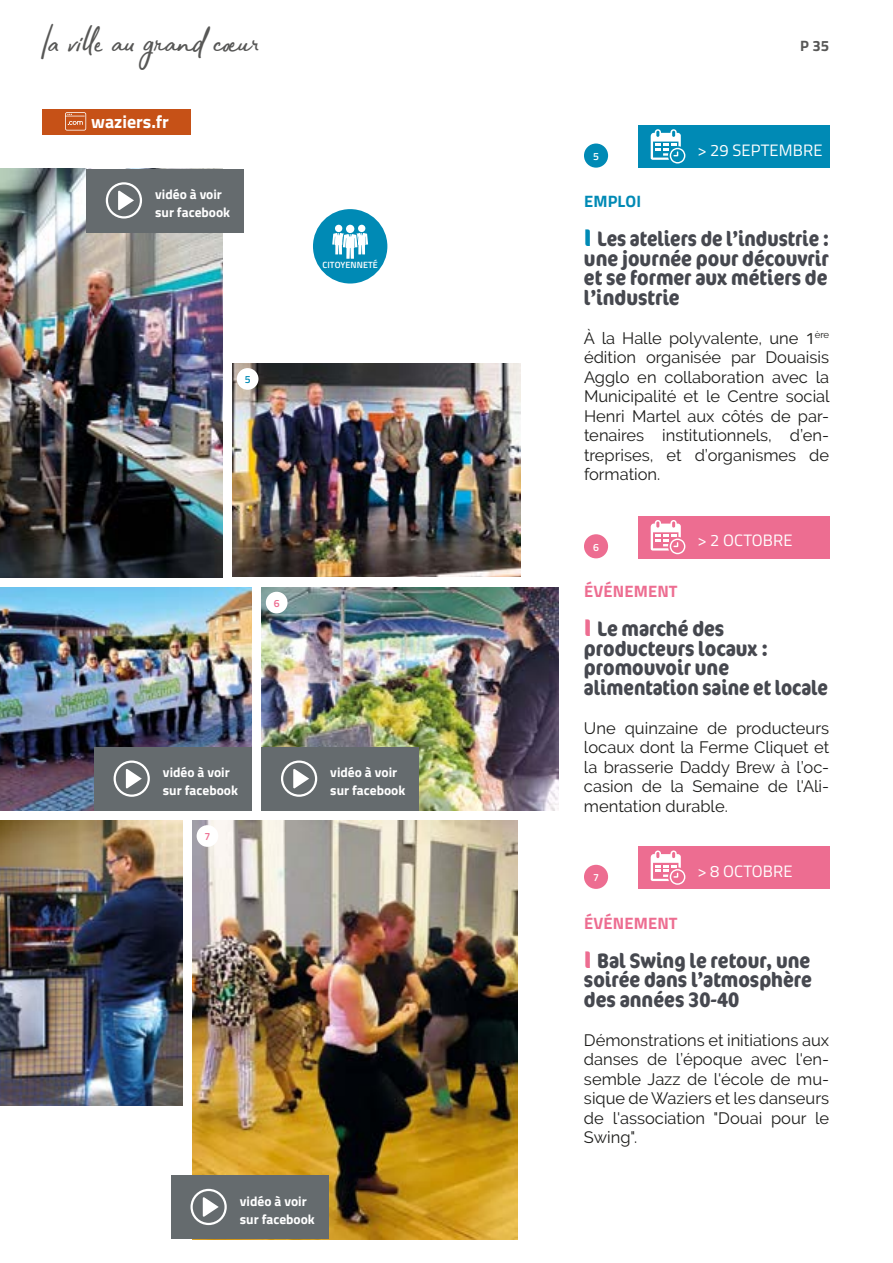
<style>
.page{position:relative;width:893px;height:1263px;background:#fff}
.page>*{position:absolute;margin:0;border:0;box-sizing:border-box;transform-origin:0 0}
.t1{font:40.5px "Bahagia";color:#575756}
.t2{font:700 condensed 21px/19.5px "Cocon Pro";color:#46484f;text-align:justify}
.t3{font:700 18px "Titillium Web";color:#fff}
.t4{font:16.5px/19.5px "Raleway";color:#1d1d1b;text-align:justify}
.t5{font:16.5px "Titillium Web";letter-spacing:.01em;color:#fff}
.t6{font:700 16.5px "Titillium Web";letter-spacing:.01em;color:#ed6d91}
.t7{font:700 16.5px "Titillium Web";letter-spacing:.01em;color:#008ab5}
.t8{font:700 15px "Titillium Web";color:#575756}
.t9{font:700 13.5px/18px "Titillium Web";color:#fff}
.t10{font:600 10.5px "Titillium Web";color:#fff}
.t11{font:600 10.5px "Titillium Web";color:#ed6d91}
.t12{font:600 10.5px "Titillium Web";color:#008ab5}
.t13{font:600 9px "Titillium Web";letter-spacing:.01em;color:#fff}
.s1{font-stretch:normal;font-size:24px;color:#008ab5}
.s2{font-family:"Titillium Web"}
.s3{font-stretch:normal;font-size:24px;color:#ed6d91}
</style>
<div class="page">
<img style="left:0;top:587px;width:252px;height:224px">
<img style="left:262px;top:587px;width:296px;height:224px">
<img style="left:0;top:169px;width:222px;height:408px">
<img style="left:233px;top:364px;width:287px;height:213px">
<img style="left:0;top:821px;width:182px;height:284px">
<img style="left:192px;top:821px;width:325px;height:418px">
<div style="left:197px;top:825px;width:21px;height:22px;background:#fff;border-radius:50%"></div>
<div style="left:266px;top:592px;width:22px;height:21px;background:#fff;border-radius:50%"></div>
<div style="left:237px;top:368px;width:21px;height:22px;background:#fff;border-radius:50%"></div>
<div style="left:313px;top:209px;width:74px;height:75px;background:#008ab5;border-radius:50%"></div>
<svg style="left:332px;top:225px;width:36px;height:34px"></svg>
<div style="left:584px;top:144px;width:24px;height:24px;background:#008ab5;border-radius:50%"></div>
<div style="left:638px;top:125px;width:191px;height:43px;background:#008ab5"></div>
<svg style="left:651px;top:129px;width:34px;height:34px"></svg>
<div style="left:584px;top:534px;width:24px;height:24px;background:#ed6d91;border-radius:50%"></div>
<div style="left:638px;top:516px;width:191px;height:42px;background:#ed6d91"></div>
<svg style="left:651px;top:520px;width:34px;height:34px"></svg>
<div style="left:584px;top:865px;width:24px;height:24px;background:#ed6d91;border-radius:50%"></div>
<div style="left:638px;top:846px;width:191px;height:43px;background:#ed6d91"></div>
<svg style="left:651px;top:850px;width:34px;height:35px"></svg>
<div style="left:94px;top:747px;width:158px;height:64px;background:#656b6e"></div>
<div style="left:114px;top:760px;width:36px;height:37px;border:2px solid #fff;border-radius:50%"></div>
<svg style="left:126px;top:769px;width:16px;height:20px"></svg>
<div style="left:262px;top:747px;width:157px;height:64px;background:#656b6e"></div>
<div style="left:281px;top:760px;width:36px;height:37px;border:2px solid #fff;border-radius:50%"></div>
<svg style="left:293px;top:769px;width:16px;height:20px"></svg>
<div style="left:86px;top:169px;width:158px;height:64px;background:#656b6e"></div>
<div style="left:106px;top:182px;width:36px;height:37px;border:2px solid #fff;border-radius:50%"></div>
<svg style="left:118px;top:190px;width:16px;height:20px"></svg>
<div style="left:171px;top:1175px;width:157px;height:64px;background:#656b6e"></div>
<div style="left:190px;top:1189px;width:37px;height:36px;border:2px solid #fff;border-radius:50%"></div>
<svg style="left:203px;top:1197px;width:16px;height:20px"></svg>
<div style="left:43px;top:109px;width:148px;height:26px;background:#c65117"></div>
<svg style="left:65px;top:112px;width:21px;height:19px"></svg>
<h1 class="t1" style="left:43px;top:13px;width:218px">la ville au grand coeur</h1>
<p class="t3" style="left:91px;top:108px;width:79px">waziers.fr</p>
<p class="t9" style="left:155px;top:185px;width:77px">vidéo à voir sur facebook</p>
<p class="t12" style="left:245px;top:372px;width:7px">5</p>
<p class="t13" style="left:322px;top:258px;width:57px">CITOYENNETÉ</p>
<p class="t11" style="left:274px;top:595px;width:7px">6</p>
<p class="t9" style="left:163px;top:763px;width:77px">vidéo à voir sur facebook</p>
<p class="t9" style="left:330px;top:763px;width:77px">vidéo à voir sur facebook</p>
<p class="t11" style="left:205px;top:829px;width:7px">7</p>
<p class="t9" style="left:240px;top:1191px;width:77px">vidéo à voir sur facebook</p>
<p class="t8" style="left:800px;top:34px;width:30px">P 35</p>
<p class="t5" style="left:697px;top:138px;width:127px">&gt; 29 SEPTEMBRE</p>
<p class="t10" style="left:593px;top:148px;width:7px">5</p>
<p class="t7" style="left:584px;top:189px;width:59px">EMPLOI</p>
<p class="t2" style="left:584px;top:228px;width:247px"><span class="s1">I</span> Les ateliers de l’industrie : une journée pour découvrir et se former aux métiers de l’industrie</p>
<p class="t4" style="left:584px;top:328px;width:247px">À la Halle polyvalente, une <span class="s2">1</span><sup>ère </sup>édition organisée par Douaisis Agglo en collaboration avec la Municipalité et le Centre social Henri Martel aux côtés de par&shy;tenaires institutionnels, d’en&shy;treprises, et d’organismes de formation.</p>
<p class="t5" style="left:697px;top:529px;width:97px">&gt; 2 OCTOBRE</p>
<p class="t10" style="left:593px;top:539px;width:7px">6</p>
<p class="t6" style="left:584px;top:579px;width:95px">ÉVÉNEMENT</p>
<p class="t2" style="left:584px;top:618px;width:246px;text-align:left"><span class="s3">I</span> Le marché des producteurs locaux : promouvoir une alimentation saine et locale</p>
<p class="t4" style="left:584px;top:718px;width:247px">Une quinzaine de producteurs locaux dont la Ferme Cliquet et la brasserie Daddy Brew à l’oc&shy;casion de la Semaine de l'Ali&shy;mentation durable.</p>
<p class="t5" style="left:697px;top:859px;width:97px">&gt; 8 OCTOBRE</p>
<p class="t10" style="left:593px;top:870px;width:7px">7</p>
<p class="t6" style="left:584px;top:910px;width:95px">ÉVÉNEMENT</p>
<p class="t2" style="left:584px;top:950px;width:230px"><span class="s3">I</span> Bal Swing le retour, une soirée dans l’atmosphère des années 30-40</p>
<p class="t4" style="left:584px;top:1030px;width:247px">Démonstrations et initiations aux danses de l’époque avec l'en&shy;semble Jazz de l'école de mu&shy;sique de Waziers et les danseurs de l'association "Douai pour le Swing".</p>
</div>
